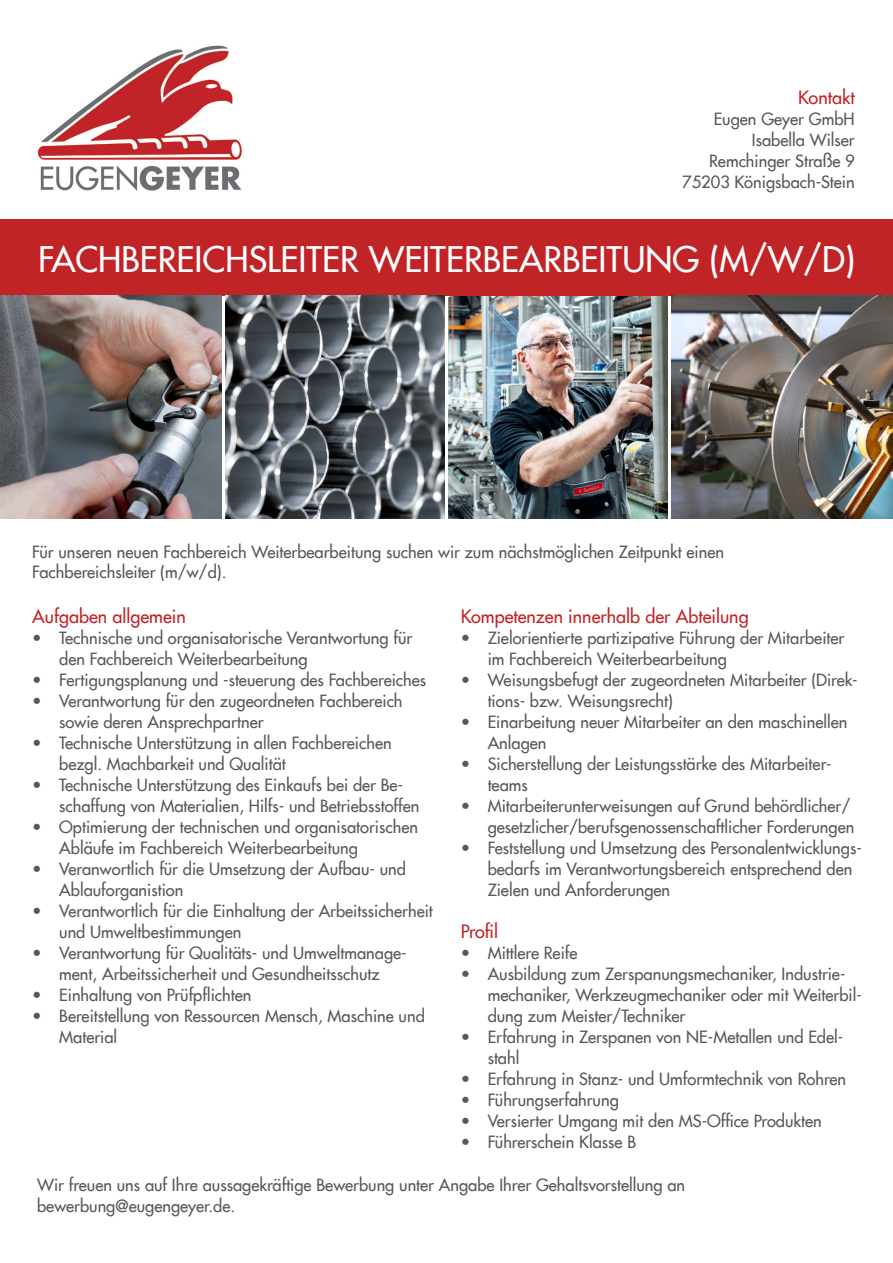
<style>
.page{position:relative;width:893px;height:1263px;background:#fff}
.page>*{position:absolute;margin:0;border:0;box-sizing:border-box;transform-origin:0 0}
.t1{font:500 34.5px "Futura Com";color:#fff}
.t2{font:500 18px "Futura Com";color:#c12427}
.t3{font:500 16.5px/21px "Futura Com";color:#57585a}
</style>
<div class="page">
<img style="left:449px;top:296px;width:219px;height:223px">
<div style="left:0;top:219px;width:893px;height:77px;background:#c12427"></div>
<img style="left:37px;top:45px;width:205px;height:146px">
<img style="left:672px;top:296px;width:221px;height:223px">
<img style="left:225px;top:296px;width:219px;height:223px">
<img style="left:0;top:296px;width:221px;height:223px">
<p class="t2" style="left:798px;top:84px;width:58px">Kontakt</p>
<p class="t3" style="left:714px;top:108px;width:143px">Eugen Geyer GmbH</p>
<p class="t3" style="left:752px;top:129px;width:104px">Isabella Wilser</p>
<p class="t3" style="left:709px;top:150px;width:147px">Remchinger Straße 9</p>
<p class="t3" style="left:682px;top:171px;width:174px">75203 Königsbach-Stein</p>
<p class="t1" style="left:38px;top:234px;width:818px">FACHBEREICHSLEITER WEITERBEARBEITUNG (M/W/D)</p>
<p class="t3" style="left:32px;top:541px;width:693px">Für unseren neuen Fachbereich Weiterbearbeitung suchen wir zum nächstmöglichen Zeitpunkt einen</p>
<p class="t3" style="left:32px;top:561px;width:196px">Fachbereichsleiter (m/w/d).</p>
<p class="t2" style="left:32px;top:603px;width:155px">Aufgaben allgemein</p>
<p class="t3" style="left:59px;top:626px;width:354px;text-indent:-27px">• Technische und organisatorische Verantwortung für den Fachbereich Weiterbearbeitung</p>
<p class="t3" style="left:32px;top:668px;width:395px">• Fertigungsplanung und -steuerung des Fachbereiches</p>
<p class="t3" style="left:59px;top:689px;width:345px;text-indent:-27px">• Verantwortung für den zugeordneten Fachbereich sowie deren Ansprechpartner</p>
<p class="t3" style="left:59px;top:731px;width:334px;text-indent:-27px">• Technische Unterstützung in allen Fachbereichen bezgl. Machbarkeit und Qualität</p>
<p class="t3" style="left:59px;top:773px;width:362px;text-indent:-27px">• Technische Unterstützung des Einkaufs bei der Be&shy;schaffung von Materialien, Hilfs- und Betriebsstoffen</p>
<p class="t3" style="left:59px;top:815px;width:360px;text-indent:-27px">• Optimierung der technischen und organisatorischen<br>Abläufe im Fachbereich Weiterbearbeitung</p>
<p class="t3" style="left:59px;top:857px;width:348px;text-indent:-27px">• Veranwortlich für die Umsetzung der Aufbau- und<br>Ablauforganistion</p>
<p class="t3" style="left:59px;top:899px;width:375px;text-indent:-27px">• Verantwortlich für die Einhaltung der Arbeitssicherheit und Umweltbestimmungen</p>
<p class="t3" style="left:32px;top:941px;width:376px;text-align:center">• Verantwortung für Qualitäts- und Umweltmanage&shy;ment, Arbeitssicherheit und Gesundheitsschutz</p>
<p class="t3" style="left:32px;top:983px;width:221px">• Einhaltung von Prüfpflichten</p>
<p class="t3" style="left:59px;top:1004px;width:367px;text-indent:-27px">• Bereitstellung von Ressourcen Mensch, Maschine und<br>Material</p>
<p class="t2" style="left:461px;top:603px;width:290px">Kompetenzen innerhalb der Abteilung</p>
<p class="t3" style="left:488px;top:626px;width:358px;text-indent:-27px">• Zielorientierte partizipative Führung der Mitarbeiter im Fachbereich Weiterbearbeitung</p>
<p class="t3" style="left:488px;top:668px;width:371px;text-indent:-27px">• Weisungsbefugt der zugeordneten Mitarbeiter (Direk&shy;tions- bzw. Weisungsrecht)</p>
<p class="t3" style="left:488px;top:710px;width:361px;text-indent:-27px">• Einarbeitung neuer Mitarbeiter an den maschinellen<br>Anlagen</p>
<p class="t3" style="left:488px;top:752px;width:345px;text-indent:-27px">• Sicherstellung der Leistungsstärke des Mitarbeiter&shy;teams</p>
<p class="t3" style="left:461px;top:794px;width:395px;text-align:right">• Mitarbeiterunterweisungen auf Grund behördlicher/ gesetzlicher/berufsgenossenschaftlicher Forderungen</p>
<p class="t3" style="left:488px;top:836px;width:376px;text-indent:-27px">• Feststellung und Umsetzung des Personalentwicklungs&shy;bedarfs im Verantwortungsbereich entsprechend den<br>Zielen und Anforderungen</p>
<p class="t2" style="left:461px;top:918px;width:39px">Profil</p>
<p class="t3" style="left:461px;top:941px;width:118px">• Mittlere Reife</p>
<p class="t3" style="left:488px;top:962px;width:376px;text-indent:-27px">• Ausbildung zum Zerspanungsmechaniker, Industrie&shy;mechaniker, Werkzeugmechaniker oder mit Weiterbil&shy;dung zum Meister/Techniker</p>
<p class="t3" style="left:488px;top:1025px;width:357px;text-indent:-27px">• Erfahrung in Zerspanen von NE-Metallen und Edel&shy;stahl</p>
<p class="t3" style="left:461px;top:1067px;width:387px">• Erfahrung in Stanz- und Umformtechnik von Rohren</p>
<p class="t3" style="left:461px;top:1088px;width:160px">• Führungserfahrung</p>
<p class="t3" style="left:461px;top:1109px;width:363px">• Versierter Umgang mit den MS-Office Produkten</p>
<p class="t3" style="left:461px;top:1130px;width:177px">• Führerschein Klasse B</p>
<p class="t3" style="left:37px;top:1173px;width:650px">Wir freuen uns auf Ihre aussagekräftige Bewerbung unter Angabe Ihrer Gehaltsvorstellung an bewerbung@eugengeyer.de.</p>
</div>
